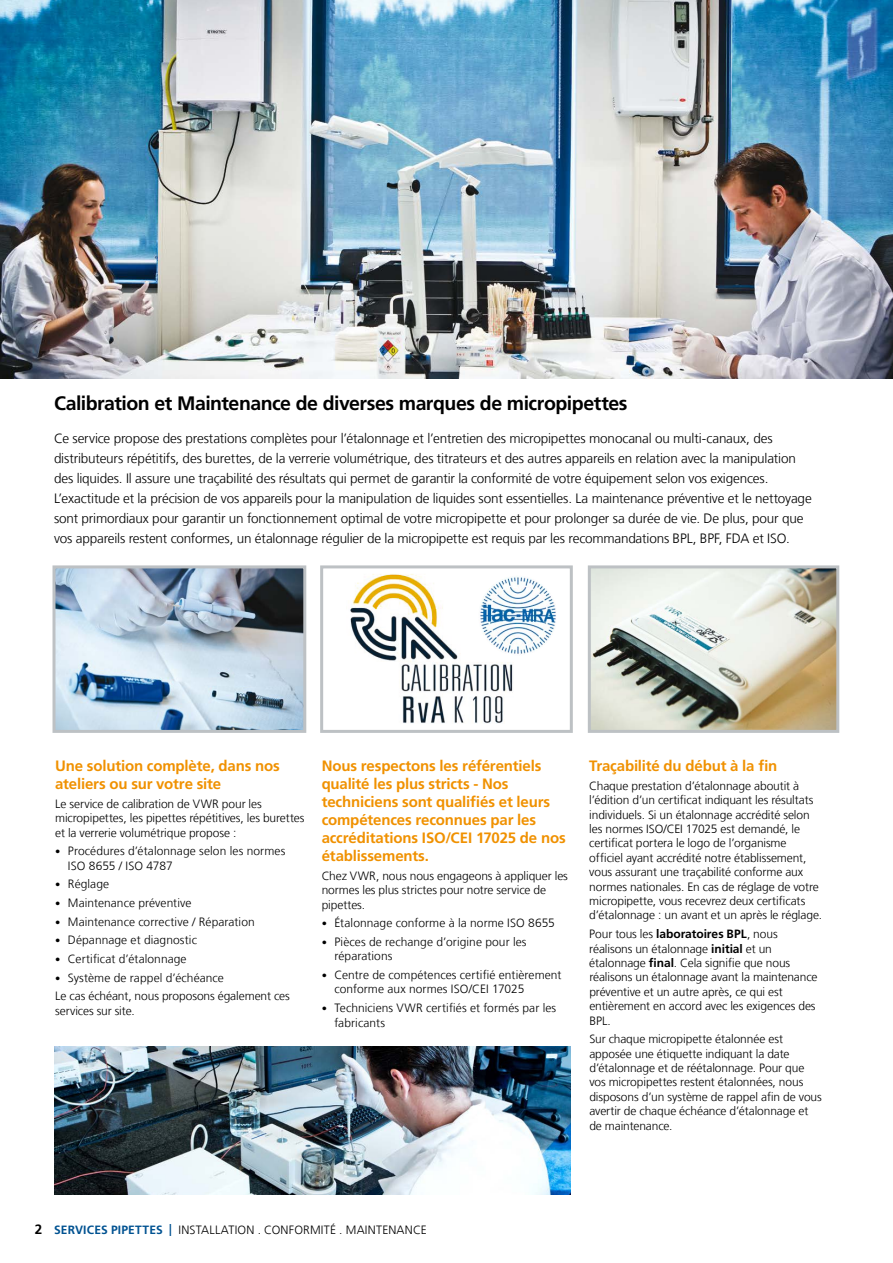
<style>
.page{position:relative;width:893px;height:1263px;background:#fff}
.page>*{position:absolute;margin:0;border:0;box-sizing:border-box;transform-origin:0 0}
.t1{font:700 19.5px "Frutiger LT Com";letter-spacing:-.025em;color:#000}
.t2{font:700 15px/18px "Frutiger LT Com";letter-spacing:-.01em;color:#f09100}
.t3{font:300 13.5px/20px "Frutiger LT Com";letter-spacing:-.01em;color:#000}
.t4{font:300 12px/14.4px "Frutiger LT Com";letter-spacing:-.005em;color:#000}
.t5{font:300 12px "Frutiger LT Com";letter-spacing:.02em;color:#000}
.s1{font-size:10.5px}
.s2{font-weight:700}
.s3{font-weight:700;font-size:13.5px}
.s4{font-weight:700;color:#005291}
</style>
<div class="page">
<img style="left:0;top:0;width:893px;height:378px">
<img style="left:592px;top:569px;width:243px;height:160px">
<div style="left:588px;top:565px;width:251px;height:168px;border:3px solid #bdc1c4"></div>
<img style="left:56px;top:569px;width:246px;height:160px">
<div style="left:52px;top:565px;width:254px;height:168px;border:3px solid #bdc1c4"></div>
<img style="left:350px;top:574px;width:163px;height:149px">
<div style="left:320px;top:565px;width:253px;height:168px;border:3px solid #bdc1c4"></div>
<img style="left:478px;top:576px;width:78px;height:80px">
<img style="left:55px;top:1047px;width:516px;height:147px">
<h1 class="t1" style="left:54px;top:392px;width:575px">Calibration et Maintenance de diverses marques de micropipettes</h1>
<p class="t3" style="left:54px;top:428px;width:759px">Ce service propose des prestations complètes pour l’étalonnage et l’entretien des micropipettes monocanal ou multi-canaux, des distributeurs répétitifs, des burettes, de la verrerie volumétrique, des titrateurs et des autres appareils en relation avec la manipulation des liquides. Il assure une traçabilité des résultats qui permet de garantir la conformité de votre équipement selon vos exigences.<br>L’exactitude et la précision de vos appareils pour la manipulation de liquides sont essentielles. La maintenance préventive et le nettoyage sont primordiaux pour garantir un fonctionnement optimal de votre micropipette et pour prolonger sa durée de vie. De plus, pour que vos appareils restent conformes, un étalonnage régulier de la micropipette est requis par les recommandations BPL, BPF, FDA et ISO.</p>
<p class="t2" style="left:55px;top:757px;width:226px">Une solution complète, dans nos ateliers ou sur votre site</p>
<p class="t4" style="left:55px;top:797px;width:251px">Le service de calibration de VWR pour les micropipettes, les pipettes répétitives, les burettes et la verrerie volumétrique propose :</p>
<p class="t4" style="left:68px;top:844px;width:219px;text-indent:-13px"><span class="s1">•</span> Procédures d’étalonnage selon les normes<br>ISO 8655 / ISO 4787</p>
<p class="t4" style="left:55px;top:877px;width:56px"><span class="s1">•</span> Réglage</p>
<p class="t4" style="left:55px;top:896px;width:138px"><span class="s1">•</span> Maintenance préventive</p>
<p class="t4" style="left:55px;top:914px;width:201px"><span class="s1">•</span> Maintenance corrective / Réparation</p>
<p class="t4" style="left:55px;top:933px;width:143px"><span class="s1">•</span> Dépannage et diagnostic</p>
<p class="t4" style="left:55px;top:952px;width:133px"><span class="s1">•</span> Certificat d’étalonnage</p>
<p class="t4" style="left:55px;top:968px;width:236px;line-height:18.6px"><span class="s1">•</span> Système de rappel d’échéance<br>Le cas échéant, nous proposons également ces</p>
<p class="t4" style="left:55px;top:1003px;width:81px">services sur site.</p>
<p class="t2" style="left:322px;top:757px;width:246px">Nous respectons les référentiels qualité les plus stricts - Nos techniciens sont qualifiés et leurs compétences reconnues par les accréditations ISO/CEI 17025 de nos établissements.</p>
<p class="t4" style="left:322px;top:869px;width:248px">Chez VWR, nous nous engageons à appliquer les normes les plus strictes pour notre service de pipettes.</p>
<p class="t4" style="left:322px;top:916px;width:235px"><span class="s1">•</span> Étalonnage conforme à la norme ISO 8655</p>
<p class="t4" style="left:334px;top:935px;width:194px;text-indent:-13px"><span class="s1">•</span> Pièces de rechange d’origine pour les réparations</p>
<p class="t4" style="left:334px;top:968px;width:229px;text-indent:-13px"><span class="s1">•</span> Centre de compétences certifié entièrement conforme aux normes ISO/CEI 17025</p>
<p class="t4" style="left:334px;top:1001px;width:223px;text-indent:-13px"><span class="s1">•</span> Techniciens VWR certifiés et formés par les fabricants</p>
<p class="t2" style="left:589px;top:757px;width:190px">Traçabilité du début à la fin</p>
<p class="t4" style="left:589px;top:779px;width:234px">Chaque prestation d’étalonnage aboutit à l’édition d’un certificat indiquant les résultats individuels. Si un étalonnage accrédité selon les normes ISO/CEI 17025 est demandé, le certificat portera le logo de l’organisme officiel ayant accrédité notre établissement, vous assurant une traçabilité conforme aux normes nationales. En cas de réglage de votre micropipette, vous recevrez deux certificats d’étalonnage : un avant et un après le réglage.</p>
<p class="t4" style="left:589px;top:927px;width:230px">Pour tous les <span class="s2">laboratoires BPL</span>, nous réalisons un étalonnage <span class="s2">initial</span> et un étalonnage <span class="s2">final</span>. Cela signifie que nous réalisons un étalonnage avant la maintenance préventive et un autre après, ce qui est entièrement en accord avec les exigences des BPL.</p>
<p class="t4" style="left:589px;top:1032px;width:234px">Sur chaque micropipette étalonnée est apposée une étiquette indiquant la date d’étalonnage et de réétalonnage. Pour que vos micropipettes restent étalonnées, nous disposons d’un système de rappel afin de vous avertir de chaque échéance d’étalonnage et de maintenance.</p>
<p class="t5" style="left:35px;top:1223px;width:394px"><span class="s3">2</span> <span class="s4">SERVICES PIPETTES |</span> INSTALLATION . CONFORMITÉ . MAINTENANCE</p>
</div>
